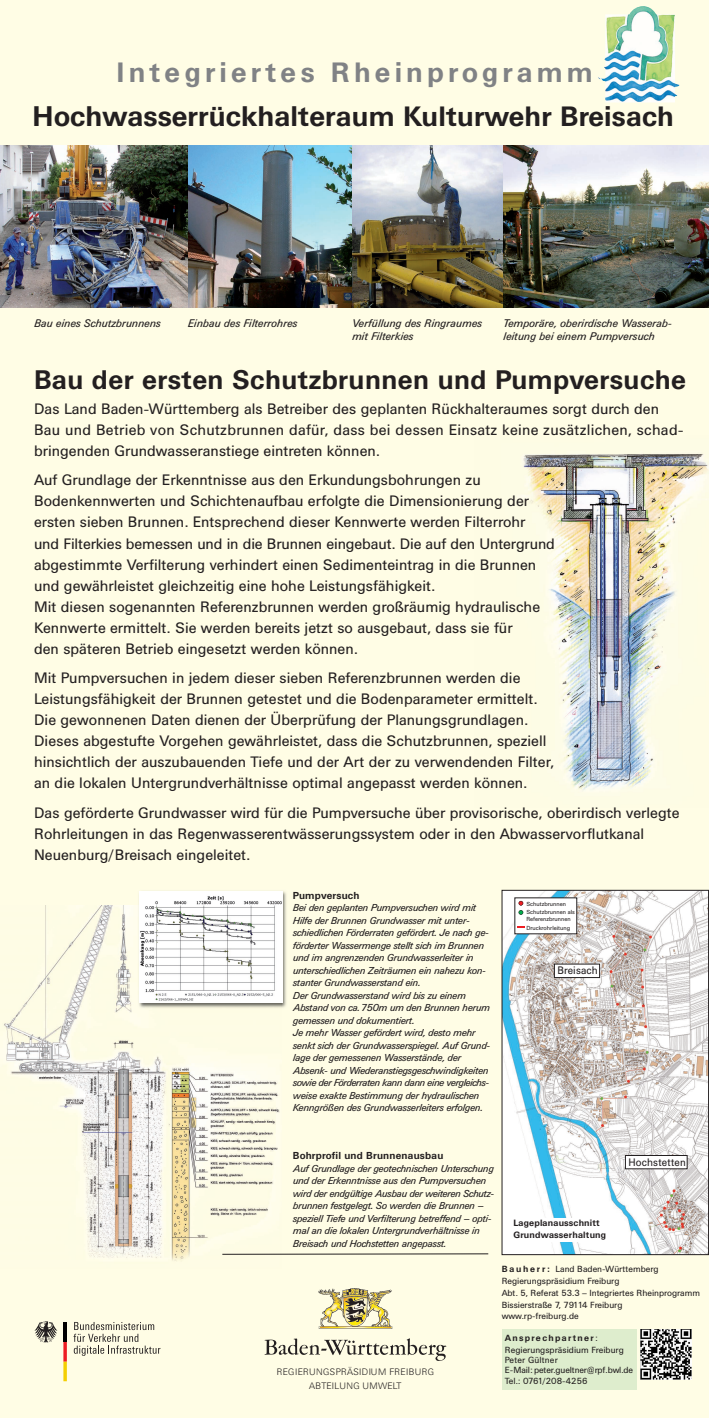
<style>
.page{position:relative;width:709px;height:1418px;background:#fff}
.page>*{position:absolute;margin:0;border:0;box-sizing:border-box;transform-origin:0 0}
.t1{font:700 27.65px "Univers BQ";letter-spacing:.005em;color:#231f20}
.t2{font:700 27.65px "Univers BQ";letter-spacing:.15em;color:#808285}
.t3{font:700 26.5px "Univers BQ";letter-spacing:.015em;color:#231f20}
.t4{font:15px/21px "Univers BQ";color:#231f20}
.t5{font:italic 11px/13px "Univers BQ";color:#231f20}
.t6{font:10.8px "Univers BQ";letter-spacing:.015em;color:#231f20;scale:.96 1}
.t7{font:italic 10px/12.5px "Univers BQ";letter-spacing:-.02em;color:#231f20}
.t8{font:700 10px "Univers BQ";letter-spacing:.02em;color:#231f20}
.t9{font:300 9.3px/13.7px "Univers BQ";letter-spacing:.045em;color:#231f20;text-align:center}
.t10{font:700 9px/11.2px "Univers BQ";letter-spacing:.02em;color:#231f20}
.t11{font:8.8px/11.8px "Univers BQ";letter-spacing:-.005em;color:#231f20}
.t12{font:5.85px/8.8px "Univers BQ";color:#231f20}
.s1{font-size:28px}
.s2{font-weight:700}
</style>
<div class="page">
<div style="left:0;top:0;width:709px;height:1417px;background:#fffde5"></div>
<img style="left:523px;top:454px;width:186px;height:336px">
<img style="left:319px;top:1288px;width:74px;height:40px">
<svg style="left:264px;top:1338px;width:182px;height:22px"></svg>
<div style="left:502px;top:1328px;width:135px;height:61px;background:#deedcd"></div>
<img style="left:640px;top:1329px;width:51px;height:50px">
<img style="left:598px;top:6px;width:81px;height:96px">
<img style="left:4px;top:905px;width:278px;height:356px">
<img style="left:137px;top:891px;width:149px;height:118px">
<img style="left:140px;top:891px;width:142px;height:111px">
<img style="left:504px;top:892px;width:202px;height:360px">
<div style="left:515px;top:897px;width:61px;height:36px;background:#fff"></div>
<svg style="left:518px;top:900px;width:5px;height:14px"></svg>
<div style="left:625px;top:1155px;width:62px;height:13px;background:#fff"></div>
<div style="left:625px;top:1155px;width:62px;height:13px;border:1px solid #231f20"></div>
<div style="left:554px;top:964px;width:45px;height:13px;background:#fff"></div>
<div style="left:513px;top:1218px;width:96px;height:23px;background:#fff"></div>
<img style="left:351px;top:145px;width:152px;height:162px">
<img style="left:503px;top:145px;width:206px;height:162px">
<img style="left:0;top:145px;width:189px;height:162px">
<img style="left:189px;top:145px;width:162px;height:162px">
<svg style="left:63px;top:1341px;width:4px;height:40px"></svg>
<svg style="left:34px;top:1321px;width:23px;height:21px"></svg>
<hr style="left:63px;top:1322px;width:4px;height:19px;background:#000">
<svg style="left:73px;top:1322px;width:87px;height:33px"></svg>
<svg style="left:222px;top:1253px;width:267px;height:1px"></svg>
<h1 class="t2" style="left:116px;top:63px;width:478px">Integriertes Rheinprogramm</h1>
<h1 class="t1" style="left:33px;top:107px;width:643px"><span class="s1">Hochwasserrückhalter</span>aum Kulturwehr Breisach</h1>
<p class="t5" style="left:34px;top:318px;width:128px">Bau eines Schutzbrunnens</p>
<p class="t5" style="left:188px;top:318px;width:111px">Einbau des Filterrohres</p>
<p class="t5" style="left:352px;top:318px;width:131px">Verfüllung des Ringraumes mit Filterkies</p>
<p class="t5" style="left:503px;top:318px;width:170px">Temporäre, oberirdische Wasserab&shy;leitung bei einem Pumpversuch</p>
<h2 class="t3" style="left:34px;top:370px;width:653px">Bau der ersten Schutzbrunnen und Pumpversuche</h2>
<p class="t4" style="left:34px;top:399px;width:651px">Das Land Baden-Württemberg als Betreiber des geplanten Rückhalteraumes sorgt durch den<br>Bau und Betrieb von Schutzbrunnen dafür, dass bei dessen Einsatz keine zusätzlichen, schad&shy;bringenden Grundwasseranstiege eintreten können.</p>
<p class="t4" style="left:34px;top:471px;width:522px">Auf Grundlage der Erkenntnisse aus den Erkundungsbohrungen zu Bodenkennwerten und Schichtenaufbau erfolgte die Dimensionierung der ersten sieben Brunnen. Entsprechend dieser Kennwerte werden Filterrohr<br>und Filterkies bemessen und in die Brunnen eingebaut. Die auf den Untergrund abgestimmte Verfilterung verhindert einen Sedimenteintrag in die Brunnen und gewährleistet gleichzeitig eine hohe Leistungsfähigkeit.<br>Mit diesen sogenannten Referenzbrunnen werden großräumig hydraulische Kennwerte ermittelt. Sie werden bereits jetzt so ausgebaut, dass sie für<br>den späteren Betrieb eingesetzt werden können.</p>
<p class="t4" style="left:34px;top:668px;width:521px">Mit Pumpversuchen in jedem dieser sieben Referenzbrunnen werden die Leistungsfähigkeit der Brunnen getestet und die Bodenparameter ermittelt.<br>Die gewonnenen Daten dienen der Überprüfung der Planungsgrundlagen.<br>Dieses abgestufte Vorgehen gewährleistet, dass die Schutzbrunnen, speziell hinsichtlich der auszubauenden Tiefe und der Art der zu verwendenden Filter, an die lokalen Untergrundverhältnisse optimal angepasst werden können.</p>
<p class="t4" style="left:34px;top:803px;width:647px">Das geförderte Grundwasser wird für die Pumpversuche über provisorische, oberirdisch verlegte<br>Rohrleitungen in das Regenwasserentwässerungssystem oder in den Abwasservorflutkanal<br>Neuenburg/Breisach eingeleitet.</p>
<p class="t8" style="left:293px;top:891px;width:68px">Pumpversuch</p>
<p class="t7" style="left:293px;top:902px;width:199px">Bei den geplanten Pumpversuchen wird mit Hilfe der Brunnen Grundwasser mit unter&shy;schiedlichen Förderraten gefördert. Je nach ge&shy;förderter Wassermenge stellt sich im Brunnen und im angrenzenden Grundwasserleiter in unterschiedlichen Zeiträumen ein nahezu kon&shy;stanter Grundwasserstand ein.<br>Der Grundwasserstand wird bis zu einem Abstand von ca.750m um den Brunnen herum gemessen und dokumentiert.<br>Je mehr Wasser gefördert wird, desto mehr senkt sich der Grundwasserspiegel. Auf Grund&shy;lage der gemessenen Wasserstände, der Absenk- und Wiederanstiegsgeschwindigkeiten sowie der Förderraten kann dann eine vergleichs&shy;weise exakte Bestimmung der hydraulischen Kenngrößen des Grundwasserleiters erfolgen.</p>
<p class="t8" style="left:293px;top:1152px;width:152px">Bohrprofil und Brunnenausbau</p>
<p class="t7" style="left:293px;top:1162px;width:203px">Auf Grundlage der geotechnischen Unterschung und der Erkenntnisse aus den Pumpversuchen wird der endgültige Ausbau der weiteren Schutz&shy;brunnen festgelegt. So werden die Brunnen – speziell Tiefe und Verfilterung betreffend – opti&shy;mal an die lokalen Untergrundverhältnisse in Breisach und Hochstetten angepasst.</p>
<p class="t12" style="left:526px;top:899px;width:50px">Schutzbrunnen<br>Schutzbrunnen als</p>
<p class="t12" style="left:526px;top:915px;width:46px">Referenzbrunnen<br>Druckrohrleitung</p>
<p class="t6" style="left:557px;top:966px;width:44px">Breisach</p>
<p class="t10" style="left:513px;top:1218px;width:94px">Lageplanausschnitt<br>Grundwasserhaltung</p>
<p class="t6" style="left:628px;top:1158px;width:61px">Hochstetten</p>
<p class="t9" style="left:277px;top:1366px;width:159px">REGIERUNGSPRÄSIDIUM FREIBURG<br>ABTEILUNG UMWELT</p>
<p class="t11" style="left:501px;top:1263px;width:200px"><span class="s2">B a u h e r r :</span> Land Baden-Württemberg Regierungspräsidium Freiburg<br>Abt. 5, Referat 53.3 – Integriertes Rheinprogramm Bissierstraße 7, 79114 Freiburg www.rp-freiburg.de</p>
<p class="t11" style="left:505px;top:1332px;width:120px"><span class="s2">Ansprechpartner</span>:<br>Regierungspräsidium Freiburg</p>
<p class="t11" style="left:505px;top:1355px;width:130px;line-height:10.4px">Peter Gültner<br>E-Mail: peter.gueltner@rpf.bwl.de<br>Tel.: 0761/208-4256</p>
</div>
